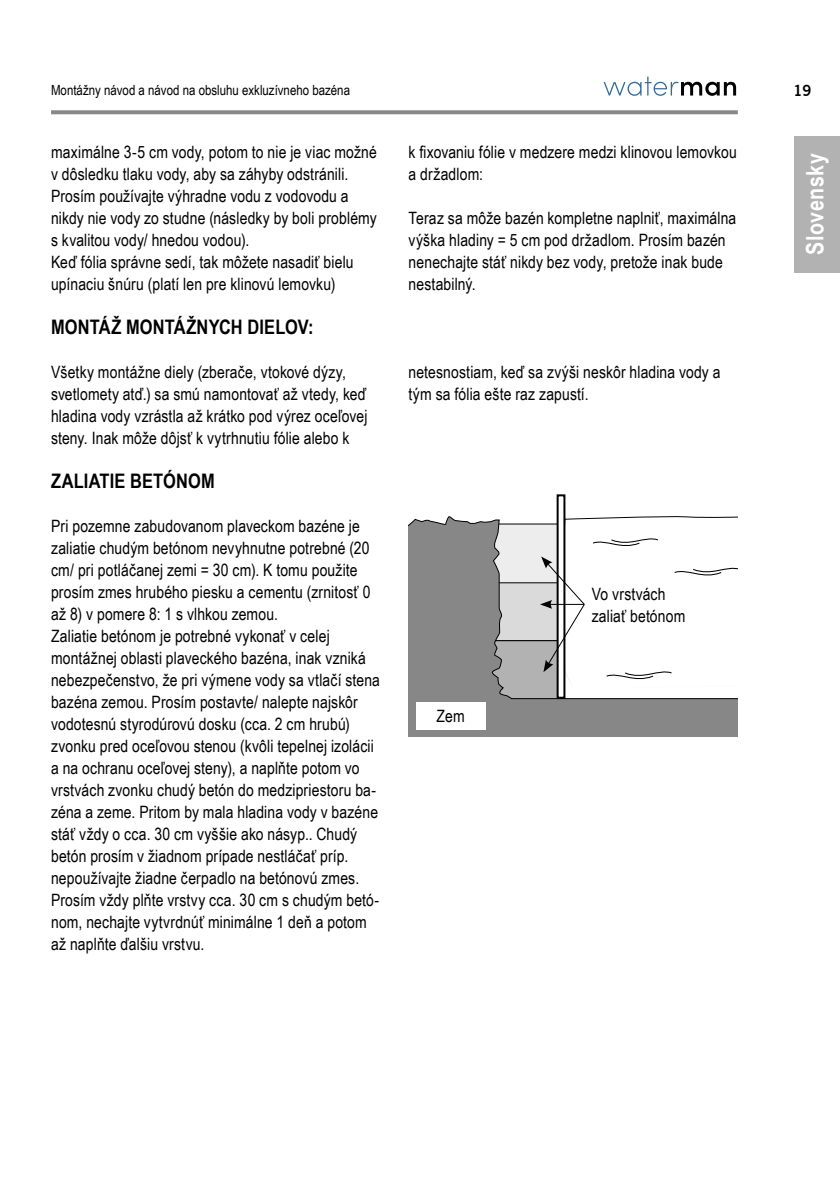
<style>
.page{position:relative;width:840px;height:1191px;background:#fff}
.page>*{position:absolute;margin:0;border:0;box-sizing:border-box;transform-origin:0 0}
.t1{font:700 24px "Arial Narrow";letter-spacing:.02em;color:#fff}
.t2{font:700 20px "Arial Narrow";letter-spacing:.01em;color:#000}
.t3{font:17px/22px "Arial Narrow";letter-spacing:.01em;color:#000}
.t4{font:700 15px "News Gothic BT";color:#000}
.t5{font:14px "Arial Narrow";color:#000}
</style>
<div class="page">
<svg style="left:51px;top:110px;width:686px;height:4px;background:#8f8f8f"></svg>
<div style="left:794px;top:136px;width:45px;height:136px;background:#b3b2b2"></div>
<svg style="left:603px;top:77px;width:132px;height:19px"></svg>
<svg style="left:408px;top:516px;width:328px;height:220px;background:#9b9b9b"></svg>
<div style="left:557px;top:495px;width:7px;height:202px;background:#fff"></div>
<div style="left:556px;top:494px;width:9px;height:204px;border:2px solid #000"></div>
<div style="left:415px;top:702px;width:70px;height:27px;background:#fff"></div>
<svg style="left:539px;top:516px;width:197px;height:173px"></svg>
<p class="t5" style="left:51px;top:80px;width:300px">Montážny návod a návod na obsluhu exkluzívneho bazéna</p>
<p class="t3" style="left:51px;top:140px;width:327px">maximálne 3-5 cm vody, potom to nie je viac možné v dôsledku tlaku vody, aby sa záhyby odstránili.<br>Prosím používajte výhradne vodu z vodovodu a nikdy nie vody zo studne (následky by boli problémy s kvalitou vody/ hnedou vodou).<br>Keď fólia správne sedí, tak môžete nasadiť bielu upínaciu šnúru (platí len pre klinovú lemovku)</p>
<p class="t3" style="left:408px;top:140px;width:329px">k fixovaniu fólie v medzere medzi klinovou lemovkou a držadlom:</p>
<p class="t3" style="left:408px;top:206px;width:329px">Teraz sa môže bazén kompletne naplniť, maximálna výška hladiny = 5 cm pod držadlom. Prosím bazén nenechajte stáť nikdy bez vody, pretože inak bude nestabilný.</p>
<p class="t2" style="left:51px;top:312px;width:264px">MONTÁŽ MONTÁŽNYCH DIELOV:</p>
<p class="t3" style="left:51px;top:360px;width:318px">Všetky montážne diely (zberače, vtokové dýzy, svetlomety atď.) sa smú namontovať až vtedy, keď hladina vody vzrástla až krátko pod výrez oceľovej steny. Inak môže dôjsť k vytrhnutiu fólie alebo k</p>
<p class="t3" style="left:408px;top:360px;width:313px">netesnostiam, keď sa zvýši neskôr hladina vody a tým sa fólia ešte raz zapustí.</p>
<p class="t2" style="left:51px;top:466px;width:165px">ZALIATIE BETÓNOM</p>
<p class="t3" style="left:51px;top:514px;width:330px">Pri pozemne zabudovanom plaveckom bazéne je zaliatie chudým betónom nevyhnutne potrebné (20 cm/ pri potláčanej zemi = 30 cm). K tomu použite prosím zmes hrubého piesku a cementu (zrnitosť 0 až 8) v pomere 8: 1 s vlhkou zemou.<br>Zaliatie betónom je potrebné vykonať v celej montážnej oblasti plaveckého bazéna, inak vzniká nebezpečenstvo, že pri výmene vody sa vtlačí stena bazéna zemou. Prosím postavte/ nalepte najskôr vodotesnú styrodúrovú dosku (cca. 2 cm hrubú) zvonku pred oceľovou stenou (kvôli tepelnej izolácii a na ochranu oceľovej steny), a naplňte potom vo vrstvách zvonku chudý betón do medzipriestoru ba&shy;zéna a zeme. Pritom by mala hladina vody v bazéne stáť vždy o cca. 30 cm vyššie ako násyp.. Chudý betón prosím v žiadnom prípade nestláčať príp. nepoužívajte žiadne čerpadlo na betónovú zmes.<br>Prosím vždy plňte vrstvy cca. 30 cm s chudým betó&shy;nom, nechajte vytvrdnúť minimálne 1 deň a potom až naplňte ďalšiu vrstvu.</p>
<p class="t3" style="left:591px;top:582px;width:95px">Vo vrstvách zaliať betónom</p>
<p class="t3" style="left:436px;top:704px;width:30px">Zem</p>
<p class="t4" style="left:793px;top:82px;width:20px">19</p>
<h1 class="t1" style="left:796px;top:255px;width:103px;rotate:-90deg">Slovensky</h1>
</div>
